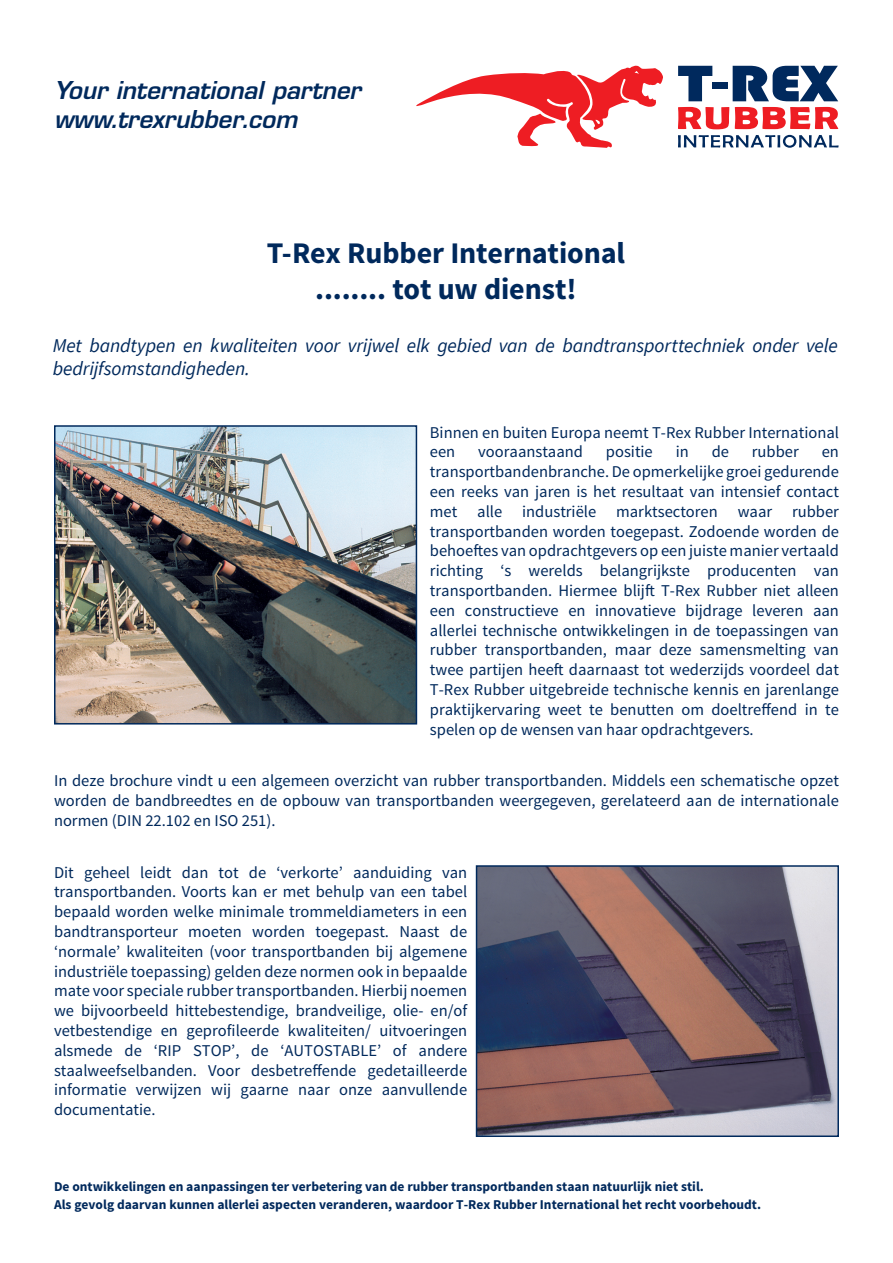
<style>
.page{position:relative;width:893px;height:1263px;background:#fff}
.page>*{position:absolute;margin:0;border:0;box-sizing:border-box;transform-origin:0 0}
.t1{font:700 30px "Source Sans Pro";letter-spacing:-.005em;color:#00295c}
.t2{font:italic 600 24px/28.8px "Eurostile LT Std";letter-spacing:-.005em;color:#00295c}
.t3{font:italic 19.5px/23.4px "Source Sans Pro";letter-spacing:-.01em;color:#00295c}
.t4{font:16.5px/19.8px "Source Sans Pro";color:#00295c;text-align:justify}
.t5{font:700 13.5px "Source Sans Pro";color:#00295c}
</style>
<div class="page">
<img style="left:479px;top:868px;width:357px;height:266px">
<div style="left:476px;top:865px;width:363px;height:272px;border:2px solid #00295c"></div>
<img style="left:57px;top:428px;width:357px;height:293px">
<div style="left:54px;top:425px;width:363px;height:299px;border:2px solid #00295c"></div>
<svg style="left:416px;top:65px;width:247px;height:83px"></svg>
<svg style="left:733px;top:66px;width:105px;height:35px"></svg>
<div style="left:713px;top:82px;width:15px;height:7px;background:#00295d"></div>
<svg style="left:678px;top:66px;width:34px;height:35px"></svg>
<svg style="left:678px;top:135px;width:160px;height:13px"></svg>
<svg style="left:735px;top:107px;width:103px;height:22px"></svg>
<svg style="left:678px;top:107px;width:51px;height:22px"></svg>
<h2 class="t2" style="left:54px;top:76px;width:308px">Your international partner www.trexrubber.com</h2>
<p class="t1" style="left:267px;top:234px;width:360px">T-Rex Rubber International</p>
<p class="t1" style="left:315px;top:270px;width:263px">........ tot uw dienst!</p>
<p class="t3" style="left:53px;top:334px;width:786px">Met bandtypen en kwaliteiten voor vrijwel elk gebied van de bandtransporttechniek onder vele bedrijfsomstandigheden.</p>
<p class="t4" style="left:430px;top:422px;width:411px">Binnen en buiten Europa neemt T-Rex Rubber International een</p>
<p class="t4" style="left:478px;top:442px;width:106px">vooraanstaand</p>
<p class="t4" style="left:606px;top:442px;width:48px">positie</p>
<p class="t4" style="left:676px;top:442px;width:15px">in</p>
<p class="t4" style="left:712px;top:442px;width:19px">de</p>
<p class="t4" style="left:752px;top:442px;width:48px">rubber</p>
<p class="t4" style="left:430px;top:442px;width:411px;text-indent:392px">en transportbandenbranche. De opmerkelijke groei gedurende een reeks van jaren is het resultaat van intensief contact met alle industriële marktsectoren waar rubber transportbanden worden toegepast. Zodoende worden de behoeftes van opdrachtgevers op een juiste manier vertaald richting ‘s werelds belangrijkste producenten van transportbanden. Hiermee blijft T-Rex Rubber niet alleen een constructieve en innovatieve bijdrage leveren aan allerlei technische ontwikkelingen in de toepassingen van rubber transportbanden, maar deze samensmelting van twee partijen heeft daarnaast tot wederzijds voordeel dat T-Rex Rubber uitgebreide technische kennis en jarenlange praktijkervaring weet te benutten om doeltreffend in te spelen op de wensen van haar opdrachtgevers.</p>
<p class="t4" style="left:54px;top:771px;width:786px">In deze brochure vindt u een algemeen overzicht van rubber transportbanden. Middels een schematische opzet worden de bandbreedtes en de opbouw van transportbanden weergegeven, gerelateerd aan de internationale normen (DIN 22.102 en ISO 251).</p>
<p class="t4" style="left:54px;top:862px;width:415px">Dit geheel leidt dan tot de ‘verkorte’ aanduiding van transportbanden. Voorts kan er met behulp van een tabel bepaald worden welke minimale trommeldiameters in een bandtransporteur moeten worden toegepast. Naast de ‘normale’ kwaliteiten (voor transportbanden bij algemene industriële toepassing) gelden deze normen ook in bepaalde mate voor speciale rubber transportbanden. Hierbij noemen we bijvoorbeeld hittebestendige, brandveilige, olie- en/of vetbestendige en geprofileerde kwaliteiten/ uitvoeringen alsmede de ‘RIP STOP’, de ‘AUTOSTABLE’ of andere staalweefselbanden. Voor desbetreffende gedetailleerde informatie verwijzen wij gaarne naar onze aanvullende documentatie.</p>
<p class="t5" style="left:54px;top:1178px;width:651px">De ontwikkelingen en aanpassingen ter verbetering van de rubber transportbanden staan natuurlijk niet stil.</p>
<p class="t5" style="left:54px;top:1196px;width:709px">Als gevolg daarvan kunnen allerlei aspecten veranderen, waardoor T-Rex Rubber International het recht voorbehoudt.</p>
</div>
